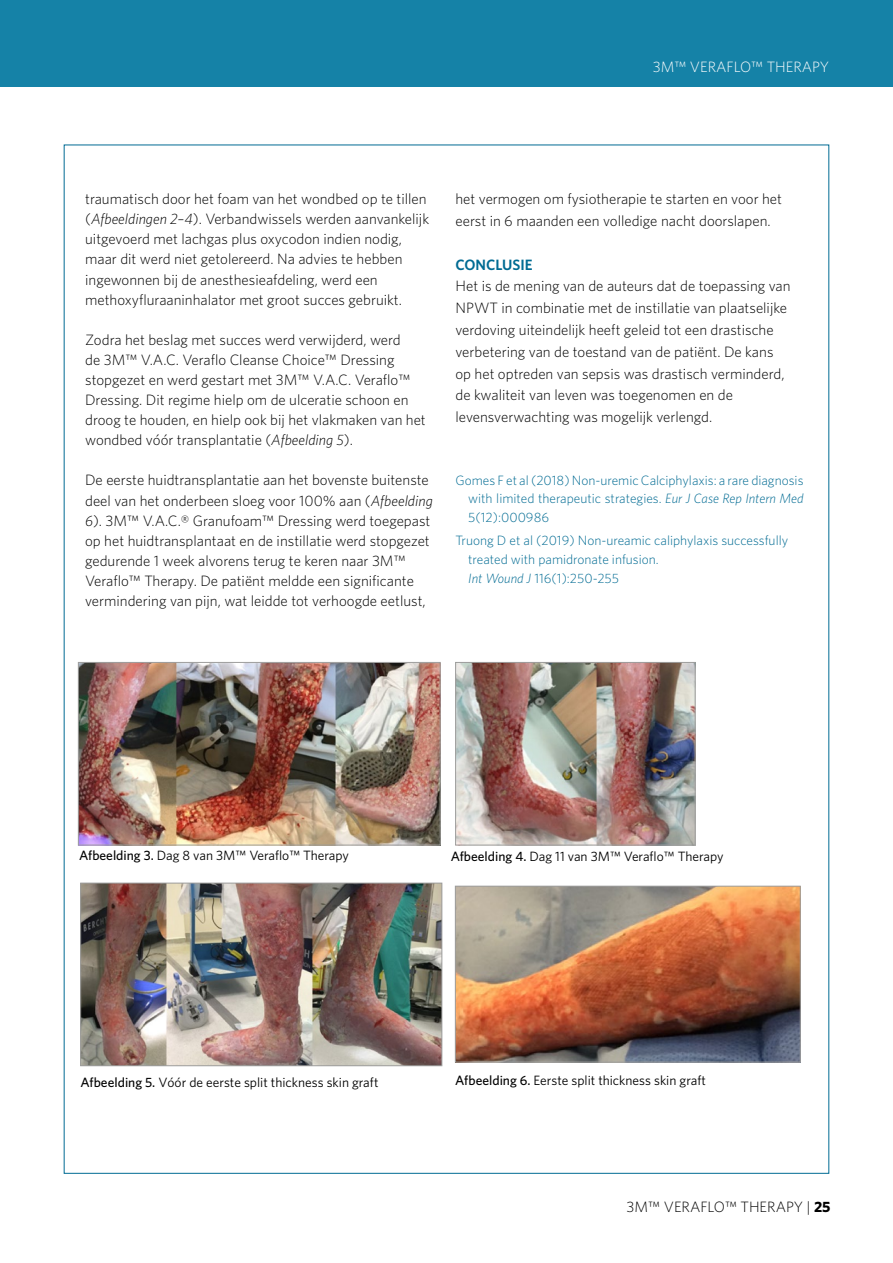
<style>
.page{position:relative;width:893px;height:1263px;background:#fff}
.page>*{position:absolute;margin:0;border:0;box-sizing:border-box;transform-origin:0 0}
.t1{font:300 15px/20.1px "Whitney";color:#000}
.t2{font:300 15px "Whitney";color:#fff}
.t3{font:600 15px "Whitney";color:#006b93}
.t4{font:300 13.5px/18.8px "Whitney";color:#006b93;text-align:justify}
.t5{font:13.5px "Whitney";color:#000}
.s1{font-style:italic}
.s2{font-weight:500}
.s3{font-weight:700}
</style>
<div class="page">
<div style="left:0;top:0;width:893px;height:87px;background:#1582a7"></div>
<img style="left:80px;top:664px;width:358px;height:179px">
<div style="left:78px;top:662px;width:362px;height:183px;border:1px solid #9d9d9c"></div>
<img style="left:83px;top:885px;width:357px;height:179px">
<div style="left:81px;top:883px;width:361px;height:183px;border:1px solid #9d9d9c"></div>
<img style="left:457px;top:888px;width:341px;height:172px">
<div style="left:455px;top:886px;width:345px;height:176px;border:1px solid #9d9d9c"></div>
<img style="left:457px;top:664px;width:236px;height:179px">
<div style="left:455px;top:662px;width:240px;height:183px;border:1px solid #9d9d9c"></div>
<p class="t2" style="left:653px;top:58px;width:178px">3M™ VERAFLO™ THERAPY</p>
<p class="t1" style="left:85px;top:189px;width:345px">traumatisch door het foam van het wondbed op te tillen (<span class="s1">Afbeeldingen 2–4</span>). Verbandwissels werden aanvankelijk uitgevoerd met lachgas plus oxycodon indien nodig, maar dit werd niet getolereerd. Na advies te hebben ingewonnen bij de anesthesieafdeling, werd een methoxyfluraaninhalator met groot succes gebruikt.</p>
<p class="t1" style="left:85px;top:329px;width:342px">Zodra het beslag met succes werd verwijderd, werd<br>de 3M™ V.A.C. Veraflo Cleanse Choice™ Dressing stopgezet en werd gestart met 3M™ V.A.C. Veraflo™ Dressing. Dit regime hielp om de ulceratie schoon en droog te houden, en hielp ook bij het vlakmaken van het wondbed vóór transplantatie (<span class="s1">Afbeelding 5</span>).</p>
<p class="t1" style="left:85px;top:470px;width:349px">De eerste huidtransplantatie aan het bovenste buitenste deel van het onderbeen sloeg voor 100% aan (<span class="s1">Afbeelding 6</span>). 3M™ V.A.C.® Granufoam™ Dressing werd toegepast op het huidtransplantaat en de instillatie werd stopgezet gedurende 1 week alvorens terug te keren naar 3M™ Veraflo™ Therapy. De patiënt meldde een significante vermindering van pijn, wat leidde tot verhoogde eetlust,</p>
<p class="t1" style="left:455px;top:188px;width:328px;line-height:21.8px">het vermogen om fysiotherapie te starten en voor het eerst in 6 maanden een volledige nacht doorslapen.</p>
<p class="t3" style="left:455px;top:255px;width:79px">CONCLUSIE</p>
<p class="t1" style="left:455px;top:275px;width:337px;line-height:21.8px">Het is de mening van de auteurs dat de toepassing van NPWT in combinatie met de instillatie van plaatselijke verdoving uiteindelijk heeft geleid tot een drastische verbetering van de toestand van de patiënt. De kans op het optreden van sepsis was drastisch verminderd, de kwaliteit van leven was toegenomen en de levensverwachting was mogelijk verlengd.</p>
<p class="t4" style="left:468px;top:470px;width:337px;text-indent:-13px">Gomes F et al (2018) Non-uremic Calciphylaxis: a rare diagnosis with limited therapeutic strategies. <span class="s1">Eur J Case Rep Intern Med </span>5(12):000986</p>
<p class="t4" style="left:468px;top:531px;width:321px;text-align:left;text-indent:-13px">Truong D et al (2019) Non-ureamic caliphylaxis successfully treated with pamidronate infusion.<br><span class="s1">Int Wound J</span> 116(1):250-255</p>
<p class="t5" style="left:79px;top:847px;width:271px"><span class="s2">Afbeelding 3.</span> Dag 8 van 3M™ Veraflo™ Therapy</p>
<p class="t5" style="left:451px;top:849px;width:274px"><span class="s2">Afbeelding 4.</span> Dag 11 van 3M™ Veraflo™ Therapy</p>
<p class="t5" style="left:81px;top:1074px;width:299px"><span class="s2">Afbeelding 5.</span> Vóór de eerste split thickness skin graft</p>
<p class="t5" style="left:455px;top:1072px;width:252px"><span class="s2">Afbeelding 6.</span> Eerste split thickness skin graft</p>
<p class="t1" style="left:627px;top:1197px;width:205px">3M™ VERAFLO™ THERAPY | <span class="s3">25</span></p>
</div>
